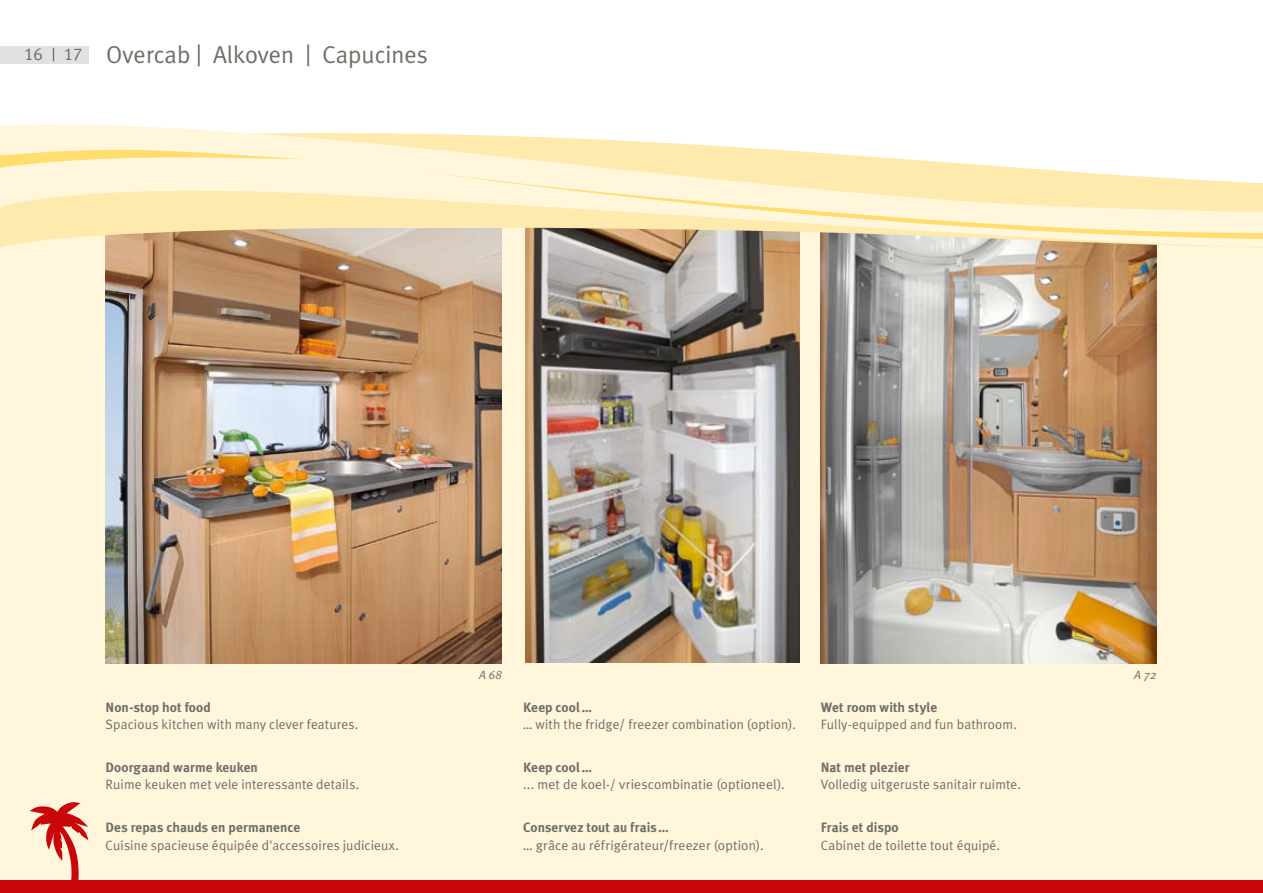
<style>
.page{position:relative;width:1263px;height:893px;background:#fff}
.page>*{position:absolute;margin:0;border:0;box-sizing:border-box;transform-origin:0 0}
.t1{font:24.3px "Meta Plus Normal";color:#6f6e67}
.t2{font:17.25px "Meta Plus Normal Caps";color:#6f6e67}
.t3{font:13.5px "Meta Plus Normal";letter-spacing:.01em;color:#6f6e67}
.t4{font:700 13.5px "Meta Plus";letter-spacing:.005em;color:#6f6e67}
.t5{font:italic 12px "Meta Plus Normal";color:#6f6e67}
.s1{font-family:"Rotis Sans Serif"}
</style>
<div class="page">
<div style="left:0;top:210px;width:1263px;height:683px;background:#fff6dc"></div>
<img style="left:525px;top:282px;width:274px;height:381px">
<img style="left:106px;top:279px;width:396px;height:384px">
<img style="left:821px;top:282px;width:336px;height:381px">
<svg style="left:0;top:124px;width:646px;height:155px;background:#eedcb8"></svg>
<svg style="left:419px;top:142px;width:844px;height:140px"></svg>
<svg style="left:0;top:149px;width:305px;height:21px;background:#ffeeb9"></svg>
<div style="left:0;top:880px;width:1263px;height:13px;background:#c9070a"></div>
<svg style="left:30px;top:802px;width:58px;height:78px"></svg>
<div style="left:0;top:46px;width:89px;height:17px;background:#e1e1e1"></div>
<svg style="left:53px;top:48px;width:1px;height:13px"></svg>
<p class="t2" style="left:24px;top:44px;width:60px">16 17</p>
<h1 class="t1" style="left:106px;top:41px;width:323px">Overcab <span class="s1">|</span> Alkoven <span class="s1">|</span> Capucines</h1>
<p class="t4" style="left:106px;top:700px;width:107px">Non-stop hot food</p>
<p class="t3" style="left:106px;top:717px;width:254px">Spacious kitchen with many clever features.</p>
<p class="t4" style="left:106px;top:759px;width:154px">Doorgaand warme keuken</p>
<p class="t3" style="left:106px;top:776px;width:255px">Ruime keuken met vele interessante details.</p>
<p class="t4" style="left:106px;top:820px;width:196px">Des repas chauds en permanence</p>
<p class="t3" style="left:106px;top:837px;width:295px">Cuisine spacieuse équipée d'accessoires judicieux.</p>
<p class="t5" style="left:479px;top:667px;width:24px">A 68</p>
<p class="t5" style="left:1134px;top:668px;width:24px">A 72</p>
<p class="t4" style="left:523px;top:700px;width:70px">Keep cool…</p>
<p class="t3" style="left:523px;top:717px;width:274px">… with the fridge/ freezer combination (option).</p>
<p class="t4" style="left:523px;top:759px;width:70px">Keep cool…</p>
<p class="t3" style="left:523px;top:776px;width:263px">... met de koel-/ vriescombinatie (optioneel).</p>
<p class="t4" style="left:523px;top:820px;width:147px">Conservez tout au frais…</p>
<p class="t3" style="left:523px;top:837px;width:242px">… grâce au réfrigérateur/freezer (option).</p>
<p class="t4" style="left:821px;top:700px;width:118px">Wet room with style</p>
<p class="t3" style="left:821px;top:717px;width:198px">Fully-equipped and fun bathroom.</p>
<p class="t4" style="left:821px;top:759px;width:90px">Nat met plezier</p>
<p class="t3" style="left:821px;top:776px;width:202px">Volledig uitgeruste sanitair ruimte.</p>
<p class="t4" style="left:821px;top:820px;width:79px">Frais et dispo</p>
<p class="t3" style="left:821px;top:837px;width:181px">Cabinet de toilette tout équipé.</p>
</div>
